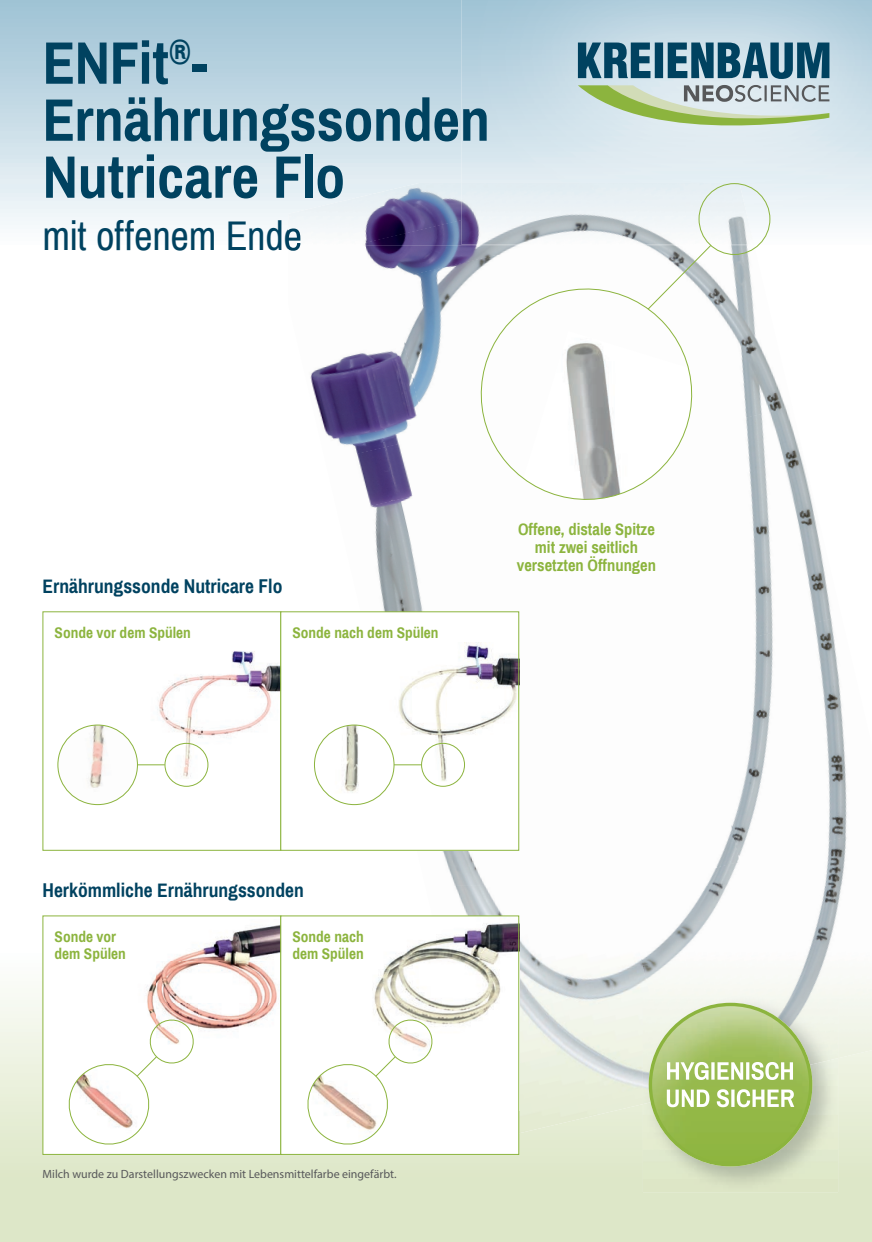
<style>
.page{position:relative;width:872px;height:1242px;background:#fff}
.page>*{position:absolute;margin:0;border:0;box-sizing:border-box;transform-origin:0 0}
.t1{font:700 60px/57px "Archivo Narrow";letter-spacing:-.005em;color:#004260}
.t2{font:40.5px "Archivo Narrow";letter-spacing:-.005em;color:#004260}
.t3{font:700 19.5px "Archivo Narrow";color:#004260}
.t4{font:700 16.5px/18px "Archivo Narrow";color:#8cb43e;text-align:center}
.t5{font:700 15.3px/16.8px "Archivo Narrow";color:#8cb43e}
.t6{font:12px "Myriad Pro";color:#57585a}
</style>
<div class="page">
<svg style="left:0;top:0;width:760px;height:246px;background:#c4dae5"></svg>
<div style="left:45px;top:221px;width:243px;height:25px;background:#f9fbfd"></div>
<svg style="left:0;top:915px;width:872px;height:327px;background:#dfe8cc"></svg>
<img style="left:461px;top:0;width:411px;height:244px">
<svg style="left:578px;top:43px;width:251px;height:36px;background:#487990"></svg>
<svg style="left:578px;top:85px;width:251px;height:64px;background:#c7d7c9"></svg>
<img style="left:712px;top:246px;width:73px;height:160px">
<img style="left:745px;top:406px;width:86px;height:210px">
<img style="left:739px;top:616px;width:108px;height:214px">
<img style="left:739px;top:830px;width:108px;height:56px">
<img style="left:426px;top:304px;width:21px;height:88px">
<img style="left:706px;top:804px;width:33px;height:82px">
<img style="left:365px;top:246px;width:152px;height:58px">
<img style="left:359px;top:461px;width:49px;height:17px">
<img style="left:363px;top:478px;width:157px;height:209px">
<img style="left:387px;top:687px;width:133px;height:199px">
<img style="left:310px;top:280px;width:116px;height:181px">
<img style="left:561px;top:244px;width:193px;height:2px">
<img style="left:461px;top:244px;width:100px;height:2px">
<img style="left:288px;top:183px;width:173px;height:63px">
<img style="left:650px;top:886px;width:222px;height:111px">
<div style="left:838px;top:996px;width:34px;height:62px;background:#f1f5e9"></div>
<img style="left:455px;top:886px;width:200px;height:51px">
<img style="left:455px;top:892px;width:195px;height:249px">
<img style="left:461px;top:183px;width:293px;height:61px">
<svg style="left:288px;top:246px;width:12px;height:5px"></svg>
<img style="left:288px;top:221px;width:12px;height:25px">
<svg style="left:469px;top:277px;width:224px;height:235px"></svg>
<div style="left:698px;top:183px;width:72px;height:72px;border:1px solid #8cb43e;border-radius:50%"></div>
<img style="left:643px;top:1104px;width:195px;height:88px">
<img style="left:643px;top:997px;width:195px;height:107px">
<svg style="left:648px;top:1002px;width:164px;height:164px;background:#96ba50"></svg>
<img style="left:652px;top:1006px;width:157px;height:157px;border-radius:78px">
<svg style="left:667px;top:1089px;width:127px;height:18px"></svg>
<svg style="left:667px;top:1062px;width:126px;height:18px"></svg>
<div style="left:43px;top:916px;width:238px;height:238px;background:#fff"></div>
<img style="left:146px;top:925px;width:133px;height:104px">
<div style="left:281px;top:916px;width:238px;height:238px;background:#fff"></div>
<img style="left:372px;top:923px;width:145px;height:102px">
<div style="left:280px;top:915px;width:239px;height:239px;border:1px solid #8cb43e"></div>
<svg style="left:307px;top:1017px;width:127px;height:128px"></svg>
<svg style="left:68px;top:1017px;width:127px;height:128px"></svg>
<img style="left:82px;top:651px;width:197px;height:155px">
<div style="left:281px;top:612px;width:238px;height:238px;background:#fff"></div>
<img style="left:354px;top:643px;width:163px;height:163px">
<div style="left:280px;top:611px;width:239px;height:239px;border:1px solid #8cb43e"></div>
<img style="left:314px;top:725px;width:80px;height:79px;border-radius:40px">
<div style="left:314px;top:724px;width:80px;height:81px;border:1px solid #8cb43e;border-radius:50%"></div>
<img style="left:58px;top:725px;width:79px;height:79px;border-radius:40px">
<div style="left:57px;top:724px;width:81px;height:81px;border:1px solid #8cb43e;border-radius:50%"></div>
<div style="left:421px;top:743px;width:44px;height:43px;border:1px solid #8cb43e;border-radius:50%"></div>
<div style="left:165px;top:743px;width:43px;height:43px;border:1px solid #8cb43e;border-radius:50%"></div>
<svg style="left:394px;top:764px;width:27px;height:1px"></svg>
<svg style="left:137px;top:764px;width:28px;height:1px"></svg>
<svg style="left:647px;top:244px;width:65px;height:66px"></svg>
<h1 class="t1" style="left:43px;top:34px;width:449px">ENFit<sup>®</sup>-<br>Ernährungssonden<br>Nutricare Flo</h1>
<h2 class="t2" style="left:43px;top:211px;width:261px">mit offenem Ende</h2>
<p class="t3" style="left:43px;top:574px;width:241px">Ernährungssonde Nutricare Flo</p>
<p class="t5" style="left:55px;top:624px;width:138px">Sonde vor dem Spülen</p>
<p class="t5" style="left:292px;top:624px;width:148px">Sonde nach dem Spülen</p>
<p class="t4" style="left:517px;top:520px;width:141px">Offene, distale Spitze mit zwei seitlich versetzten Öffnungen</p>
<p class="t3" style="left:43px;top:879px;width:263px">Herkömmliche Ernährungssonden</p>
<p class="t5" style="left:55px;top:928px;width:73px">Sonde vor dem Spülen</p>
<p class="t5" style="left:292px;top:928px;width:73px">Sonde nach dem Spülen</p>
<p class="t6" style="left:43px;top:1166px;width:355px">Milch wurde zu Darstellungszwecken mit Lebensmittelfarbe eingefärbt.</p>
</div>
